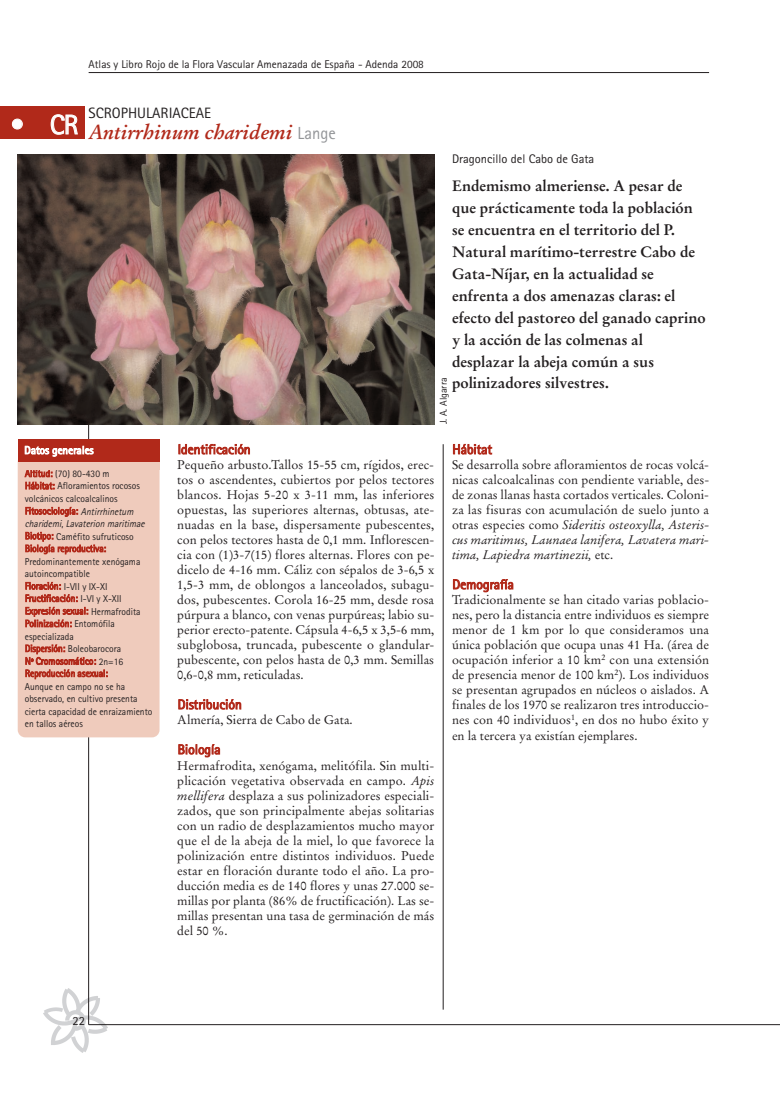
<style>
.page{position:relative;width:780px;height:1099px;background:#fff}
.page>*{position:absolute;margin:0;border:0;box-sizing:border-box;transform-origin:0 0}
.t1{font:27.5px "Rotis Sans Serif";color:#fff}
.t2{font:italic 700 20px "Stempel Garamond";color:#b1291a}
.t3{font:700 15px/21.9px "Stempel Garamond";color:#231f20}
.t4{font:15px "Rotis Sans Serif";color:#231f20}
.t5{font:13.75px "Rotis Sans Serif";color:#b1291a}
.t6{font:12.5px/15px "Stempel Garamond";color:#231f20;text-align:justify}
.t7{font:12.5px "Rotis Sans Serif";color:#231f20}
.t8{font:11.25px "Rotis Sans Serif";color:#231f20}
.t9{font:11.25px "Rotis Sans Serif";color:#fff}
.t10{font:10px/12.5px "Rotis Sans Serif";color:#231f20;scale:.95 1}
.t11{font:10px "Rotis Sans Serif";color:#231f20}
.s1{font-family:"Rotis Sans Serif";font-weight:400;font-style:normal;font-size:17.5px;color:#939598}
.s2{color:#b1291a}
.s3{font-style:italic}
</style>
<div class="page">
<img style="left:44px;top:988px;width:64px;height:64px">
<hr style="left:89px;top:1024px;width:691px;height:1px;background:#231f20">
<hr style="left:88px;top:169px;width:1px;height:855px;background:#231f20">
<hr style="left:89px;top:72px;width:620px;height:1px;background:#231f20">
<div style="left:0;top:107px;width:85px;height:32px;background:#b1291a"></div>
<div style="left:18px;top:454px;width:141px;height:283px;background:#efcbbc;border-radius:8px"></div>
<img style="left:18px;top:154px;width:416px;height:270px">
<div style="left:18px;top:439px;width:141px;height:24px;background:#b1291a"></div>
<div style="left:18px;top:462px;width:141px;height:7px;background:#efcbbc"></div>
<hr style="left:443px;top:444px;width:1px;height:565px;background:#231f20">
<p class="t8" style="left:89px;top:60px;width:337px">Atlas y Libro Rojo de la Flora Vascular Amenazada de España - Adenda 2008</p>
<h1 class="t1" style="left:11px;top:115px;width:69px">• CR</h1>
<p class="t4" style="left:89px;top:108px;width:124px">SCROPHULARIACEAE</p>
<h2 class="t2" style="left:89px;top:123px;width:248px">Antirrhinum charidemi <span class="s1">Lange</span></h2>
<p class="t7" style="left:452px;top:154px;width:144px">Dragoncillo del Cabo de Gata</p>
<p class="t3" style="left:452px;top:177px;width:255px">Endemismo almeriense. A pesar de que prácticamente toda la población se encuentra en el territorio del P.<br>Natural marítimo-terrestre Cabo de Gata-Níjar, en la actualidad se enfrenta a dos amenazas claras: el efecto del pastoreo del ganado caprino y la acción de las colmenas al desplazar la abeja común a sus polinizadores silvestres.</p>
<p class="t11" style="left:440px;top:424px;width:48px;rotate:-90deg">J. A. Algarra</p>
<p class="t9" style="left:24px;top:446px;width:71px">Datos generales</p>
<p class="t10" style="left:25px;top:468px;width:130px"><span class="s2">Altitud:</span> (70) 80-430 m<br><span class="s2">Hábitat:</span> Afloramientos rocosos volcánicos calcoalcalinos<br><span class="s2">Fitosociología:</span> <span class="s3">Antirrhinetum charidemi</span>, <span class="s3">Lavaterion maritimae<br></span><span class="s2">Biotipo:</span> Caméfito sufruticoso<br><span class="s2">Biología reproductiva:</span></p>
<p class="t10" style="left:25px;top:556px;width:123px">Predominantemente xenógama autoincompatible<br><span class="s2">Floración:</span> I-VII y IX-XI<br><span class="s2">Fructificación:</span> I-VI y X-XII<br><span class="s2">Expresión sexual:</span> Hermafrodita<br><span class="s2">Polinización:</span> Entomófila especializada<br><span class="s2">Dispersión:</span> Boleobarocora<br><span class="s2">Nº Cromosomático:</span> 2n=16<br><span class="s2">Reproducción asexual:</span></p>
<p class="t10" style="left:25px;top:681px;width:136px">Aunque en campo no se ha observado, en cultivo presenta cierta capacidad de enraizamiento en tallos aéreos</p>
<p class="t5" style="left:178px;top:444px;width:74px">Identificación</p>
<p class="t6" style="left:177px;top:458px;width:259px">Pequeño arbusto.Tallos 15-55 cm, rígidos, erec&shy;tos o ascendentes, cubiertos por pelos tectores blancos. Hojas 5-20 x 3-11 mm, las inferiores opuestas, las superiores alternas, obtusas, ate&shy;nuadas en la base, dispersamente pubescentes, con pelos tectores hasta de 0,1 mm. Inflorescen&shy;cia con (1)3-7(15) flores alternas. Flores con pe&shy;dicelo de 4-16 mm. Cáliz con sépalos de 3-6,5 x 1,5-3 mm, de oblongos a lanceolados, subagu&shy;dos, pubescentes. Corola 16-25 mm, desde rosa púrpura a blanco, con venas purpúreas; labio su&shy;perior erecto-patente. Cápsula 4-6,5 x 3,5-6 mm, subglobosa, truncada, pubescente o glandular&shy;pubescente, con pelos hasta de 0,3 mm. Semillas 0,6-0,8 mm, reticuladas.</p>
<p class="t5" style="left:178px;top:699px;width:66px">Distribución</p>
<p class="t6" style="left:177px;top:713px;width:177px">Almería, Sierra de Cabo de Gata.</p>
<p class="t5" style="left:178px;top:744px;width:44px">Biología</p>
<p class="t6" style="left:177px;top:758px;width:258px">Hermafrodita, xenógama, melitófila. Sin multi&shy;plicación vegetativa observada en campo. <span class="s3">Apis mellifera</span> desplaza a sus polinizadores especiali&shy;zados, que son principalmente abejas solitarias con un radio de desplazamientos mucho mayor que el de la abeja de la miel, lo que favorece la polinización entre distintos individuos. Puede estar en floración durante todo el año. La pro&shy;ducción media es de 140 flores y unas 27.000 se&shy;millas por planta (86% de fructificación). Las se&shy;millas presentan una tasa de germinación de más del 50 %.</p>
<p class="t5" style="left:452px;top:444px;width:41px">Hábitat</p>
<p class="t6" style="left:452px;top:458px;width:259px">Se desarrolla sobre afloramientos de rocas volcá&shy;nicas calcoalcalinas con pendiente variable, des&shy;de zonas llanas hasta cortados verticales. Coloni&shy;za las fisuras con acumulación de suelo junto a otras especies como <span class="s3">Sideritis osteoxylla, Asteris&shy;cus maritimus, Launaea lanifera, Lavatera mari&shy;tima, Lapiedra martinezii,</span> etc.</p>
<p class="t5" style="left:452px;top:579px;width:63px">Demografía</p>
<p class="t6" style="left:452px;top:593px;width:259px">Tradicionalmente se han citado varias poblacio&shy;nes, pero la distancia entre individuos es siempre menor de 1 km por lo que consideramos una única población que ocupa unas 41 Ha. (área de ocupación inferior a 10 km<sup>2</sup> con una extensión de presencia menor de 100 km<sup>2</sup>). Los individuos se presentan agrupados en núcleos o aislados. A finales de los 1970 se realizaron tres introduccio&shy;nes con 40 individuos<sup>1</sup>, en dos no hubo éxito y en la tercera ya existían ejemplares.</p>
<p class="t7" style="left:73px;top:1015px;width:14px">22</p>
</div>
